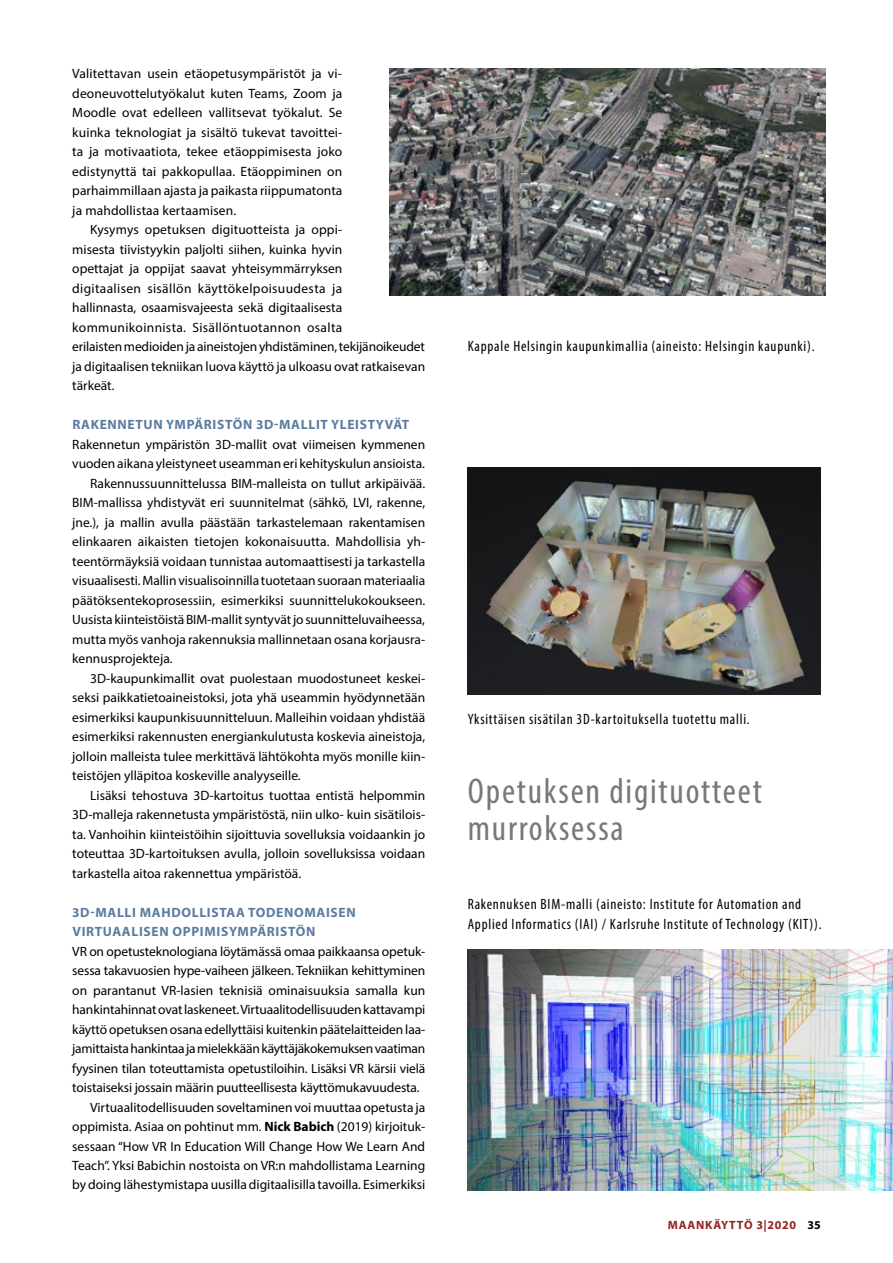
<style>
.page{position:relative;width:893px;height:1263px;background:#fff}
.page>*{position:absolute;margin:0;border:0;box-sizing:border-box;transform-origin:0 0}
.t1{font:condensed 36px/37.5px "Myriad Pro";letter-spacing:.05em;color:#787878}
.t2{font:condensed 15px/19.5px "Myriad Pro";letter-spacing:.05em;color:#000}
.t3{font:13.5px/19.5px "Myriad Pro";color:#000;text-align:justify}
.t4{font:700 13.5px/19.5px "Myriad Pro";letter-spacing:.05em;color:#5d7ca0}
.t5{font:13.5px "Myriad Pro";letter-spacing:-.02em;color:#000}
.t6{font:700 12px "Myriad Pro";letter-spacing:.065em;color:#922421}
.s1{font-weight:700}
.s2{color:#000}
</style>
<div class="page">
<img style="left:468px;top:949px;width:425px;height:242px">
<img style="left:389px;top:68px;width:436px;height:227px">
<img style="left:468px;top:467px;width:353px;height:227px">
<p class="t3" style="left:72px;top:64px;width:272px">Valitettavan usein etäopetusympäristöt ja vi&shy;deoneuvottelutyökalut kuten Teams, Zoom ja Moodle ovat edelleen vallitsevat työkalut. Se kuinka teknologiat ja sisältö tukevat tavoittei&shy;ta ja motivaatiota, tekee etäoppimisesta joko edistynyttä tai pakkopullaa. Etäoppiminen on parhaimmillaan ajasta ja paikasta riippumatonta ja mahdollistaa kertaamisen.</p>
<p class="t3" style="left:72px;top:220px;width:354px;text-align:left;text-indent:18px">Kysymys opetuksen digituotteista ja oppi-<br>misesta tiivistyykin paljolti siihen, kuinka hyvin<br>opettajat ja oppijat saavat yhteisymmärryksen<br>digitaalisen sisällön käyttökelpoisuudesta ja<br>hallinnasta, osaamisvajeesta sekä digitaalisesta kommunikoinnista. Sisällöntuotannon osalta<br>erilaisten medioiden ja aineistojen yhdistäminen, tekijänoikeudet ja digitaalisen tekniikan luova käyttö ja ulkoasu ovat ratkaisevan tärkeät.</p>
<p class="t4" style="left:72px;top:414px;width:338px">RAKENNETUN YMPÄRISTÖN 3D-MALLIT YLEISTYVÄT</p>
<p class="t3" style="left:72px;top:434px;width:354px">Rakennetun ympäristön 3D-mallit ovat viimeisen kymmenen</p>
<p class="t3" style="left:72px;top:454px;width:354px">vuoden aikana yleistyneet useamman eri kehityskulun ansioista.</p>
<p class="t3" style="left:90px;top:473px;width:337px">Rakennussuunnittelussa BIM-malleista on tullut arkipäivää.</p>
<p class="t3" style="left:72px;top:493px;width:354px">BIM-mallissa yhdistyvät eri suunnitelmat (sähkö, LVI, rakenne,</p>
<p class="t3" style="left:72px;top:512px;width:354px">jne.), ja mallin avulla päästään tarkastelemaan rakentamisen</p>
<p class="t3" style="left:72px;top:532px;width:354px">elinkaaren aikaisten tietojen kokonaisuutta. Mahdollisia yh-</p>
<p class="t3" style="left:72px;top:551px;width:354px">teentörmäyksiä voidaan tunnistaa automaattisesti ja tarkastella</p>
<p class="t3" style="left:72px;top:571px;width:354px">visuaalisesti. Mallin visualisoinnilla tuotetaan suoraan materiaalia</p>
<p class="t3" style="left:72px;top:590px;width:355px">päätöksentekoprosessiin, esimerkiksi suunnittelukokoukseen.</p>
<p class="t3" style="left:72px;top:610px;width:354px">Uusista kiinteistöistä BIM-mallit syntyvät jo suunnitteluvaiheessa,</p>
<p class="t3" style="left:72px;top:629px;width:354px">mutta myös vanhoja rakennuksia mallinnetaan osana korjausra-</p>
<p class="t3" style="left:72px;top:649px;width:102px">kennusprojekteja.</p>
<p class="t3" style="left:90px;top:668px;width:337px">3D-kaupunkimallit ovat puolestaan muodostuneet keskei-</p>
<p class="t3" style="left:72px;top:687px;width:354px">seksi paikkatietoaineistoksi, jota yhä useammin hyödynnetään</p>
<p class="t3" style="left:72px;top:707px;width:354px">esimerkiksi kaupunkisuunnitteluun. Malleihin voidaan yhdistää</p>
<p class="t3" style="left:72px;top:726px;width:354px">esimerkiksi rakennusten energiankulutusta koskevia aineistoja,</p>
<p class="t3" style="left:72px;top:746px;width:354px">jolloin malleista tulee merkittävä lähtökohta myös monille kiin-</p>
<p class="t3" style="left:72px;top:765px;width:230px">teistöjen ylläpitoa koskeville analyyseille.</p>
<p class="t3" style="left:90px;top:785px;width:337px">Lisäksi tehostuva 3D-kartoitus tuottaa entistä helpommin</p>
<p class="t3" style="left:72px;top:804px;width:354px">3D-malleja rakennetusta ympäristöstä, niin ulko- kuin sisätilois-</p>
<p class="t3" style="left:72px;top:824px;width:354px">ta. Vanhoihin kiinteistöihin sijoittuvia sovelluksia voidaankin jo</p>
<p class="t3" style="left:72px;top:843px;width:354px">toteuttaa 3D-kartoituksen avulla, jolloin sovelluksissa voidaan</p>
<p class="t3" style="left:72px;top:863px;width:230px">tarkastella aitoa rakennettua ympäristöä.</p>
<p class="t4" style="left:72px;top:902px;width:285px">3D-MALLI MAHDOLLISTAA TODENOMAISEN<br>VIRTUAALISEN OPPIMISYMPÄRISTÖN</p>
<p class="t3" style="left:72px;top:941px;width:354px">VR on opetusteknologiana löytämässä omaa paikkaansa opetuk-</p>
<p class="t3" style="left:72px;top:960px;width:354px">sessa takavuosien hype-vaiheen jälkeen. Tekniikan kehittyminen</p>
<p class="t3" style="left:72px;top:980px;width:355px">on parantanut VR-lasien teknisiä ominaisuuksia samalla kun</p>
<p class="t3" style="left:72px;top:999px;width:355px">hankintahinnat ovat laskeneet. Virtuaalitodellisuuden kattavampi</p>
<p class="t3" style="left:72px;top:1019px;width:354px">käyttö opetuksen osana edellyttäisi kuitenkin päätelaitteiden laa-</p>
<p class="t5" style="left:72px;top:1040px;width:355px">jamittaista hankintaa ja mielekkään käyttäjäkokemuksen vaatiman</p>
<p class="t3" style="left:72px;top:1058px;width:354px">fyysinen tilan toteuttamista opetustiloihin. Lisäksi VR kärsii vielä</p>
<p class="t3" style="left:72px;top:1077px;width:349px">toistaiseksi jossain määrin puutteellisesta käyttömukavuudesta.</p>
<p class="t3" style="left:90px;top:1097px;width:337px">Virtuaalitodellisuuden soveltaminen voi muuttaa opetusta ja</p>
<p class="t3" style="left:72px;top:1116px;width:354px">oppimista. Asiaa on pohtinut mm. <span class="s1">Nick Babich</span> (2019) kirjoituk-</p>
<p class="t3" style="left:72px;top:1136px;width:354px">sessaan “How VR In Education Will Change How We Learn And</p>
<p class="t3" style="left:72px;top:1155px;width:354px">Teach”. Yksi Babichin nostoista on VR:n mahdollistama Learning</p>
<p class="t3" style="left:72px;top:1175px;width:354px">by doing lähestymistapa uusilla digitaalisilla tavoilla. Esimerkiksi</p>
<p class="t2" style="left:468px;top:336px;width:348px">Kappale Helsingin kaupunkimallia (aineisto: Helsingin kaupunki).</p>
<p class="t2" style="left:468px;top:709px;width:283px">Yksittäisen sisätilan 3D-kartoituksella tuotettu malli.</p>
<h1 class="t1" style="left:468px;top:771px;width:296px">Opetuksen digituotteet murroksessa</h1>
<p class="t2" style="left:468px;top:894px;width:355px">Rakennuksen BIM-malli (aineisto: Institute for Automation and<br>Applied Informatics (IAI) / Karlsruhe Institute of Technology (KIT)).</p>
<p class="t6" style="left:668px;top:1217px;width:154px">MAANKÄYTTÖ 3|2020 <span class="s2">35</span></p>
</div>
